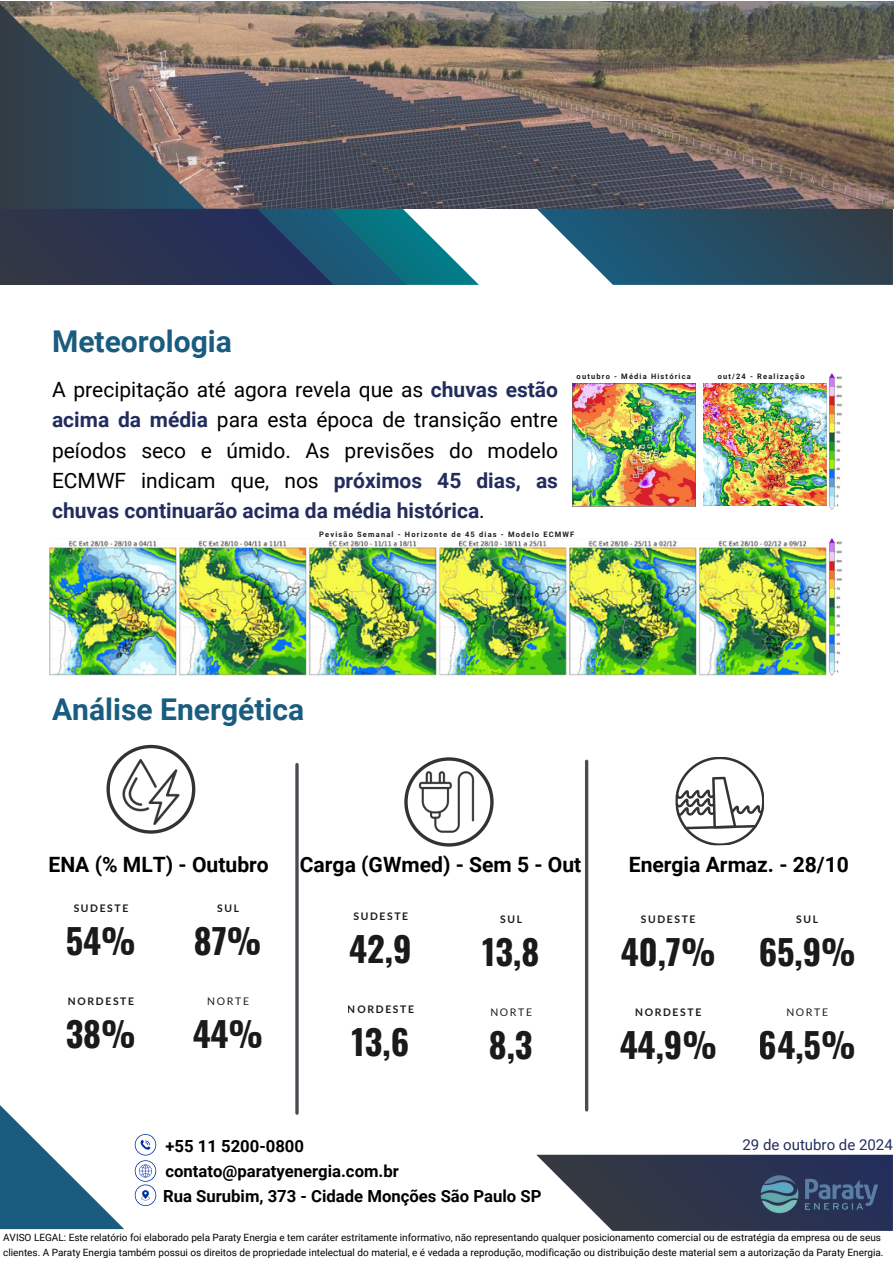
<style>
.page{position:relative;width:894px;height:1264px;background:#fff}
.page>*{position:absolute;margin:0;border:0;box-sizing:border-box;transform-origin:0 0}
.t1{font:700 34.35px "Oswald";color:#000}
.t2{font:700 30px "Roboto";color:#195c7f}
.t3{font:700 21.15px "Roboto";color:#000}
.t4{font:21px/30.3px "Roboto";color:#000;text-align:justify}
.t5{font:700 16.65px "Roboto";color:#000}
.t6{font:15px "Roboto";color:#222d5d}
.t7{font:700 10.5px "Lato";letter-spacing:.155em;color:#000}
.t8{font:10.5px "Lato";letter-spacing:.155em;color:#000}
.t9{font:10.05px/15px "Roboto";color:#000}
.t10{font:700 7.5px "Roboto";letter-spacing:.155em;color:#000}
.s1{font-weight:700;color:#222d5d}
</style>
<div class="page">
<hr style="left:295px;top:764px;width:3px;height:349px;background:#353940">
<svg style="left:585px;top:761px;width:3px;height:348px"></svg>
<svg style="left:0;top:1105px;width:124px;height:124px"></svg>
<svg style="left:106px;top:744px;width:89px;height:89px"></svg>
<img style="left:118px;top:759px;width:65px;height:65px">
<svg style="left:404px;top:757px;width:89px;height:89px"></svg>
<img style="left:413px;top:768px;width:66px;height:67px">
<svg style="left:675px;top:757px;width:89px;height:89px"></svg>
<img style="left:572px;top:383px;width:123px;height:124px">
<svg style="left:536px;top:1154px;width:356px;height:76px"></svg>
<img style="left:49px;top:538px;width:792px;height:137px">
<img style="left:281px;top:2px;width:612px;height:207px">
<svg style="left:0;top:1px;width:281px;height:208px;background:#686565"></svg>
<svg style="left:0;top:209px;width:479px;height:76px;background:#33526c"></svg>
<svg style="left:537px;top:209px;width:355px;height:76px;background:#3d5f73"></svg>
<svg style="left:135px;top:1134px;width:21px;height:71px"></svg>
<img style="left:826px;top:373px;width:15px;height:136px">
<img style="left:748px;top:1154px;width:140px;height:77px">
<img style="left:703px;top:383px;width:122px;height:123px">
<p class="t2" style="left:52px;top:324px;width:181px">Meteorologia</p>
<p class="t4" style="left:52px;top:374px;width:507px">A precipitação até agora revela que as <span class="s1">chuvas estão acima da média</span> para esta época de transição entre peíodos seco e úmido. As previsões do modelo ECMWF indicam que, nos <span class="s1">próximos 45 dias, as chuvas continuarão acima da média histórica</span>.</p>
<p class="t10" style="left:576px;top:372px;width:116px">outubro - Média Histórica</p>
<p class="t10" style="left:717px;top:372px;width:88px">out/24 - Realização</p>
<p class="t10" style="left:319px;top:529px;width:257px">Pevisão Semanal - Horizonte de 45 dias - Modelo ECMWF</p>
<p class="t2" style="left:52px;top:691px;width:253px">Análise Energética</p>
<p class="t3" style="left:49px;top:852px;width:222px">ENA (% MLT) - Outubro</p>
<p class="t3" style="left:300px;top:852px;width:283px">Carga (GWmed) - Sem 5 - Out</p>
<p class="t7" style="left:74px;top:901px;width:56px">SUDESTE</p>
<p class="t7" style="left:217px;top:901px;width:23px">SUL</p>
<p class="t7" style="left:353px;top:910px;width:56px">SUDESTE</p>
<p class="t7" style="left:500px;top:912px;width:23px">SUL</p>
<h1 class="t1" style="left:65px;top:914px;width:72px">54%</h1>
<h1 class="t1" style="left:194px;top:914px;width:69px">87%</h1>
<h1 class="t1" style="left:349px;top:922px;width:64px">42,9</h1>
<h1 class="t1" style="left:482px;top:925px;width:59px">13,8</h1>
<p class="t7" style="left:68px;top:994px;width:68px">NORDESTE</p>
<p class="t8" style="left:207px;top:994px;width:43px">NORTE</p>
<p class="t7" style="left:348px;top:1002px;width:68px">NORDESTE</p>
<p class="t8" style="left:490px;top:1005px;width:43px">NORTE</p>
<h1 class="t1" style="left:65px;top:1006px;width:72px">38%</h1>
<h1 class="t1" style="left:192px;top:1006px;width:72px">44%</h1>
<h1 class="t1" style="left:351px;top:1015px;width:59px">13,6</h1>
<h1 class="t1" style="left:488px;top:1017px;width:45px">8,3</h1>
<p class="t5" style="left:165px;top:1136px;width:140px">+55 11 5200-0800</p>
<p class="t5" style="left:165px;top:1161px;width:235px">contato@paratyenergia.com.br</p>
<h2 class="t5" style="left:163px;top:1186px;width:380px">Rua Surubim, 373 - Cidade Monções São Paulo SP</h2>
<p class="t3" style="left:628px;top:852px;width:222px">Energia Armaz. - 28/10</p>
<p class="t7" style="left:640px;top:912px;width:56px">SUDESTE</p>
<p class="t7" style="left:796px;top:912px;width:23px">SUL</p>
<h1 class="t1" style="left:620px;top:925px;width:96px">40,7%</h1>
<h1 class="t1" style="left:758px;top:925px;width:99px">65,9%</h1>
<p class="t7" style="left:635px;top:1005px;width:68px">NORDESTE</p>
<p class="t8" style="left:786px;top:1005px;width:43px">NORTE</p>
<h1 class="t1" style="left:619px;top:1017px;width:99px">44,9%</h1>
<h1 class="t1" style="left:758px;top:1017px;width:98px">64,5%</h1>
<p class="t6" style="left:742px;top:1136px;width:152px">29 de outubro de 2024</p>
<p class="t9" style="left:3px;top:1229px;width:881px">AVISO LEGAL: Este relatório foi elaborado pela Paraty Energia e tem caráter estritamente informativo, não representando qualquer posicionamento comercial ou de estratégia da empresa ou de seus clientes. A Paraty Energia também possui os direitos de propriedade intelectual do material, e é vedada a reprodução, modificação ou distribuição deste material sem a autorização da Paraty Energia.</p>
</div>
